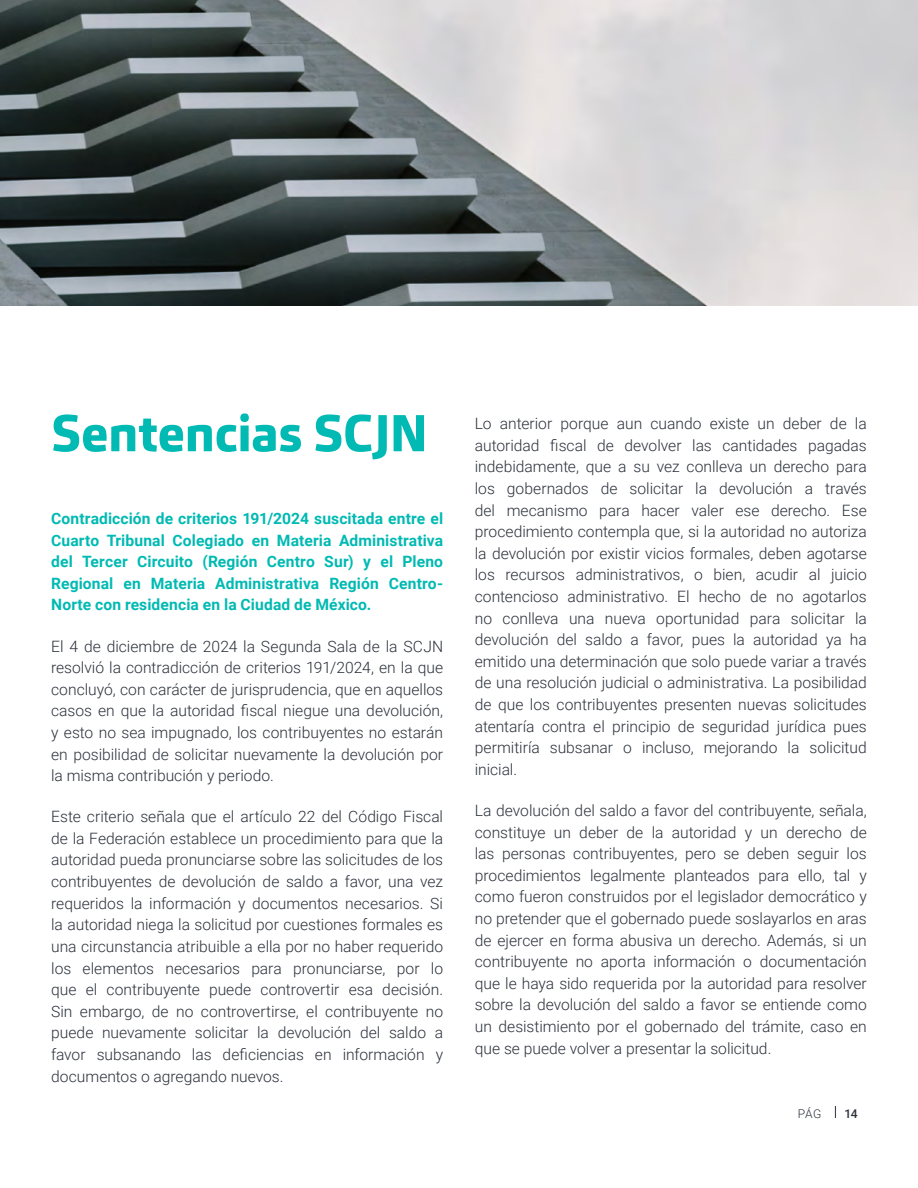
<style>
.page{position:relative;width:918px;height:1188px;background:#fff}
.page>*{position:absolute;margin:0;border:0;box-sizing:border-box;transform-origin:0 0}
.t1{font:800 51.15px "Carnac";letter-spacing:-.01em;color:#00bab3}
.t2{font:300 15.6px/21.6px "Roboto";color:#2b303a;text-align:justify}
.t3{font:700 15.6px/21.6px "Roboto";letter-spacing:.005em;color:#00bab3;text-align:justify}
.t4{font:300 12.15px "Roboto";color:#2b303a}
.t5{font:500 12.15px "Roboto";color:#2b303a}
</style>
<div class="page">
<svg style="left:835px;top:1106px;width:1px;height:12px"></svg>
<img style="left:0;top:0;width:918px;height:306px">
<h1 class="t1" style="left:51px;top:400px;width:378px">Sentencias SCJN</h1>
<p class="t3" style="left:51px;top:507px;width:394px">Contradicción de criterios 191/2024 suscitada entre el Cuarto Tribunal Colegiado en Materia Administrativa del Tercer Circuito (Región Centro Sur) y el Pleno Regional en Materia Administrativa Región Centro-Norte con residencia en la Ciudad de México.</p>
<p class="t2" style="left:51px;top:635px;width:394px">El 4 de diciembre de 2024 la Segunda Sala de la SCJN resolvió la contradicción de criterios 191/2024, en la que concluyó, con carácter de jurisprudencia, que en aquellos casos en que la autoridad fiscal niegue una devolución, y esto no sea impugnado, los contribuyentes no estarán en posibilidad de solicitar nuevamente la devolución por la misma contribución y periodo.</p>
<p class="t2" style="left:51px;top:805px;width:394px">Este criterio señala que el artículo 22 del Código Fiscal de la Federación establece un procedimiento para que la autoridad pueda pronunciarse sobre las solicitudes de los contribuyentes de devolución de saldo a favor, una vez requeridos la información y documentos necesarios. Si la autoridad niega la solicitud por cuestiones formales es una circunstancia atribuible a ella por no haber requerido los elementos necesarios para pronunciarse, por lo que el contribuyente puede controvertir esa decisión.<br>Sin embargo, de no controvertirse, el contribuyente no puede nuevamente solicitar la devolución del saldo a favor subsanando las deficiencias en información y documentos o agregando nuevos.</p>
<p class="t2" style="left:475px;top:412px;width:394px">Lo anterior porque aun cuando existe un deber de la autoridad fiscal de devolver las cantidades pagadas indebidamente, que a su vez conlleva un derecho para los gobernados de solicitar la devolución a través del mecanismo para hacer valer ese derecho. Ese procedimiento contempla que, si la autoridad no autoriza la devolución por existir vicios formales, deben agotarse los recursos administrativos, o bien, acudir al juicio contencioso administrativo. El hecho de no agotarlos no conlleva una nueva oportunidad para solicitar la devolución del saldo a favor, pues la autoridad ya ha emitido una determinación que solo puede variar a través de una resolución judicial o administrativa. La posibilidad de que los contribuyentes presenten nuevas solicitudes atentaría contra el principio de seguridad jurídica pues permitiría subsanar o incluso, mejorando la solicitud inicial.</p>
<p class="t2" style="left:475px;top:799px;width:394px">La devolución del saldo a favor del contribuyente, señala, constituye un deber de la autoridad y un derecho de las personas contribuyentes, pero se deben seguir los procedimientos legalmente planteados para ello, tal y como fueron construidos por el legislador democrático y no pretender que el gobernado puede soslayarlos en aras de ejercer en forma abusiva un derecho. Además, si un contribuyente no aporta información o documentación que le haya sido requerida por la autoridad para resolver sobre la devolución del saldo a favor se entiende como un desistimiento por el gobernado del trámite, caso en que se puede volver a presentar la solicitud.</p>
<p class="t4" style="left:798px;top:1106px;width:25px">PÁG</p>
<p class="t5" style="left:844px;top:1106px;width:15px">14</p>
</div>
